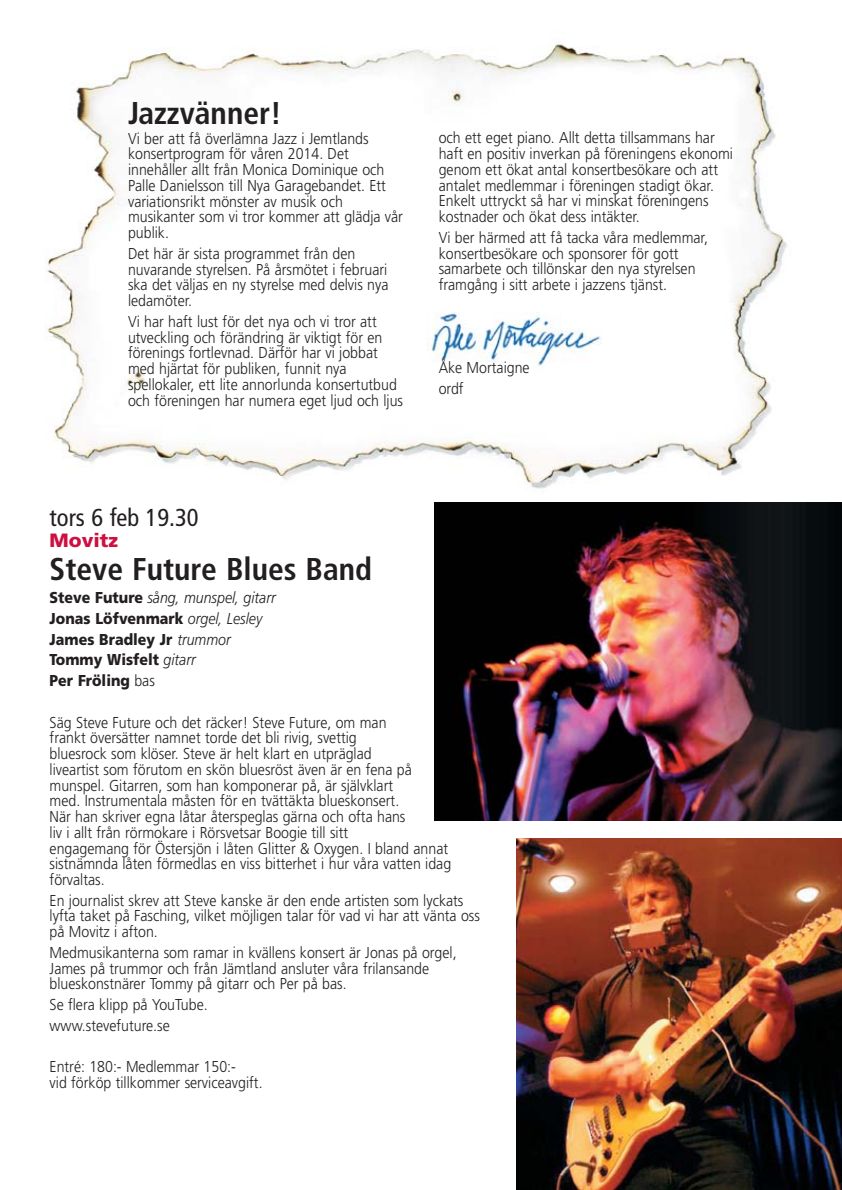
<style>
.page{position:relative;width:842px;height:1190px;background:#fff}
.page>*{position:absolute;margin:0;border:0;box-sizing:border-box;transform-origin:0 0}
.t1{font:700 condensed 31.5px "Frutiger";color:#231f20}
.t2{font:condensed 24.5px "Frutiger";color:#231f20}
.t3{font:900 19.25px "Frutiger";color:#ce1041}
.t4{font:300 15.75px/15.8px "Frutiger";color:#231f20;scale:.9 1}
.t5{font:900 15.75px/20.7px "Frutiger";color:#231f20;scale:.9 1}
.s1{font-weight:300;font-style:italic}
.s2{font-weight:300}
</style>
<div class="page">
<img style="left:45px;top:44px;width:742px;height:445px">
<img style="left:426px;top:313px;width:175px;height:58px">
<img style="left:435px;top:502px;width:407px;height:318px">
<img style="left:516px;top:838px;width:326px;height:352px">
<h1 class="t1" style="left:128px;top:100px;width:155px">Jazzvänner!</h1>
<p class="t4" style="left:128px;top:132px;width:307px">Vi ber att få överlämna Jazz i Jemtlands konsertprogram för våren 2014. Det innehåller allt från Monica Dominique och Palle Danielsson till Nya Garagebandet. Ett variationsrikt mönster av musik och musikanter som vi tror kommer att glädja vår publik.</p>
<p class="t4" style="left:128px;top:247px;width:291px">Det här är sista programmet från den nuvarande styrelsen. På årsmötet i februari ska det väljas en ny styrelse med delvis nya ledamöter.</p>
<p class="t4" style="left:128px;top:315px;width:307px">Vi har haft lust för det nya och vi tror att utveckling och förändring är viktigt för en förenings fortlevnad. Därför har vi jobbat med hjärtat för publiken, funnit nya spellokaler, ett lite annorlunda konsertutbud och föreningen har numera eget ljud och ljus</p>
<p class="t4" style="left:439px;top:131px;width:328px">och ett eget piano. Allt detta tillsammans har haft en positiv inverkan på föreningens ekonomi genom ett ökat antal konsertbesökare och att antalet medlemmar i föreningen stadigt ökar.<br>Enkelt uttryckt så har vi minskat föreningens kostnader och ökat dess intäkter.</p>
<p class="t4" style="left:439px;top:231px;width:301px">Vi ber härmed att få tacka våra medlemmar, konsertbesökare och sponsorer för gott samarbete och tillönskar den nya styrelsen framgång i sitt arbete i jazzens tjänst.</p>
<p class="t4" style="left:439px;top:358px;width:103px;line-height:20.7px">Åke Mortaigne ordf</p>
<h2 class="t2" style="left:50px;top:508px;width:150px">tors 6 feb 19.30</h2>
<p class="t3" style="left:50px;top:532px;width:70px">Movitz</p>
<h1 class="t1" style="left:50px;top:556px;width:324px">Steve Future Blues Band</h1>
<p class="t5" style="left:50px;top:589px;width:253px">Steve Future <span class="s1">sång, munspel, gitarr<br></span>Jonas Löfvenmark <span class="s1">orgel, Lesley<br></span>James Bradley Jr <span class="s1">trummor<br></span>Tommy Wisfelt <span class="s1">gitarr<br></span>Per Fröling <span class="s2">bas</span></p>
<p class="t4" style="left:50px;top:715px;width:448px">Säg Steve Future och det räcker! Steve Future, om man<br>frankt översätter namnet torde det bli rivig, svettig<br>bluesrock som klöser. Steve är helt klart en utpräglad<br>liveartist som förutom en skön bluesröst även är en fena på munspel. Gitarren, som han komponerar på, är självklart<br>med. Instrumentala måsten för en tvättäkta blueskonsert.<br>När han skriver egna låtar återspeglas gärna och ofta hans<br>liv i allt från rörmokare i Rörsvetsar Boogie till sitt<br>engagemang för Östersjön i låten Glitter &amp; Oxygen. I bland annat sistnämnda låten förmedlas en viss bitterhet i hur våra vatten idag förvaltas.</p>
<p class="t4" style="left:50px;top:894px;width:480px">En journalist skrev att Steve kanske är den ende artisten som lyckats lyfta taket på Fasching, vilket möjligen talar för vad vi har att vänta oss på Movitz i afton.</p>
<p class="t4" style="left:50px;top:946px;width:454px">Medmusikanterna som ramar in kvällens konsert är Jonas på orgel,<br>James på trummor och från Jämtland ansluter våra frilansande blueskonstnärer Tommy på gitarr och Per på bas.</p>
<p class="t4" style="left:50px;top:996px;width:177px;line-height:20.7px">Se flera klipp på YouTube. www.stevefuture.se</p>
<p class="t4" style="left:50px;top:1060px;width:238px">Entré: 180:- Medlemmar 150:-<br>vid förköp tillkommer serviceavgift.</p>
</div>
